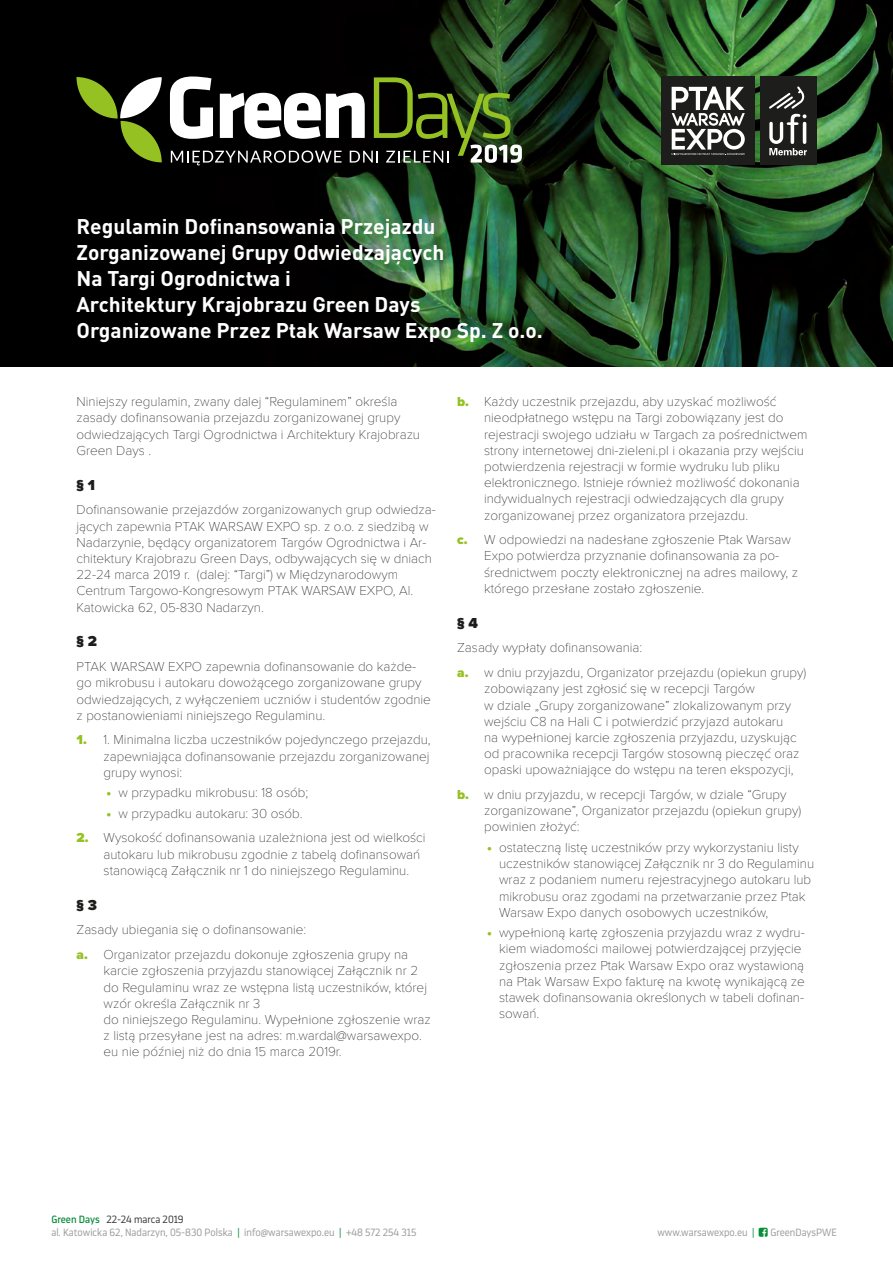
<style>
.page{position:relative;width:893px;height:1263px;background:#fff}
.page>*{position:absolute;margin:0;border:0;box-sizing:border-box;transform-origin:0 0}
.t1{font:700 21px/26px "DIN Pro";color:#fff}
.Head{font:900 15px "Proxima Nova";color:#1d1d1b}
.text{font:100 13.5px/16.2px "Proxima Nova T";color:#1d1d1b}
.t2{font:300 10.5px/12.6px "Darwin Pro";color:#9d9d9c}
.s1{font-family:"Proxima Nova";font-weight:900;color:#95c123}
.s2{font-weight:400;color:#088d39}
.s3{color:#3c3c3b}
.s4{color:#088d39}
</style>
<div class="page">
<img style="left:0;top:0;width:893px;height:366px">
<svg style="left:76px;top:77px;width:86px;height:85px;background:#48542a"></svg>
<svg style="left:170px;top:76px;width:352px;height:89px"></svg>
<div style="left:661px;top:77px;width:94px;height:88px;background:#1d1d1b"></div>
<div style="left:760px;top:77px;width:56px;height:88px;background:#1d1d1b"></div>
<svg style="left:672px;top:87px;width:73px;height:68px"></svg>
<svg style="left:769px;top:87px;width:38px;height:68px"></svg>
<p class="t1" style="left:76px;top:212px;width:468px">Regulamin Dofinansowania Przejazdu Zorganizowanej Grupy Odwiedzających<br>Na Targi Ogrodnictwa i<br>Architektury Krajobrazu Green Days Organizowane Przez Ptak Warsaw Expo Sp. Z o.o.</p>
<p class="text" style="left:77px;top:393px;width:345px">Niniejszy regulamin, zwany dalej “Regulaminem” określa zasady dofinansowania przejazdu zorganizowanej grupy odwiedzających Targi Ogrodnictwa i Architektury Krajobrazu Green Days .</p>
<p class="Head" style="left:77px;top:473px;width:20px">§ 1</p>
<p class="text" style="left:77px;top:501px;width:361px">Dofinansowanie przejazdów zorganizowanych grup odwiedza&shy;jących zapewnia PTAK WARSAW EXPO sp. z o.o. z siedzibą w Nadarzynie, będący organizatorem Targów Ogrodnictwa i Ar&shy;chitektury Krajobrazu Green Days, odbywających się w dniach 22-24 marca 2019 r. (dalej: “Targi”) w Międzynarodowym Centrum Targowo-Kongresowym PTAK WARSAW EXPO, Al.<br>Katowicka 62, 05-830 Nadarzyn.</p>
<p class="Head" style="left:77px;top:630px;width:22px">§ 2</p>
<p class="text" style="left:77px;top:658px;width:356px">PTAK WARSAW EXPO zapewnia dofinansowanie do każde&shy;go mikrobusu i autokaru dowożącego zorganizowane grupy odwiedzających, z wyłączeniem uczniów i studentów zgodnie z postanowieniami niniejszego Regulaminu.</p>
<p class="text" style="left:104px;top:731px;width:329px;text-align:justify;text-indent:-27px"><span class="s1">1.</span> 1. Minimalna liczba uczestników pojedynczego przejazdu, zapewniająca dofinansowanie przejazdu zorganizowanej grupy wynosi:</p>
<p class="text" style="left:107px;top:784px;width:203px"><span class="s1">•</span> w przypadku mikrobusu: 18 osób;</p>
<p class="text" style="left:107px;top:804px;width:198px"><span class="s1">•</span> w przypadku autokaru: 30 osób.</p>
<p class="text" style="left:104px;top:829px;width:324px;text-indent:-27px"><span class="s1">2.</span> Wysokość dofinansowania uzależniona jest od wielkości autokaru lub mikrobusu zgodnie z tabelą dofinansowań stanowiącą Załącznik nr 1 do niniejszego Regulaminu.</p>
<p class="Head" style="left:77px;top:893px;width:22px">§ 3</p>
<p class="text" style="left:77px;top:921px;width:231px">Zasady ubiegania się o dofinansowanie:</p>
<p class="text" style="left:104px;top:945px;width:329px;text-indent:-27px"><span class="s1">a.</span> Organizator przejazdu dokonuje zgłoszenia grupy na karcie zgłoszenia przyjazdu stanowiącej Załącznik nr 2 do Regulaminu wraz ze wstępna listą uczestników, której wzór określa Załącznik nr 3<br>do niniejszego Regulaminu. Wypełnione zgłoszenie wraz z listą przesyłane jest na adres: m.wardal@warsawexpo. eu nie później niż do dnia 15 marca 2019r.</p>
<p class="text" style="left:484px;top:393px;width:325px;text-indent:-27px"><span class="s1">b.</span> Każdy uczestnik przejazdu, aby uzyskać możliwość nieodpłatnego wstępu na Targi zobowiązany jest do rejestracji swojego udziału w Targach za pośrednictwem strony internetowej dni-zieleni.pl i okazania przy wejściu potwierdzenia rejestracji w formie wydruku lub pliku elektronicznego. Istnieje również możliwość dokonania indywidualnych rejestracji odwiedzających dla grupy zorganizowanej przez organizatora przejazdu.</p>
<p class="text" style="left:484px;top:531px;width:315px;text-indent:-27px"><span class="s1">c.</span> W odpowiedzi na nadesłane zgłoszenie Ptak Warsaw Expo potwierdza przyznanie dofinansowania za po&shy;średnictwem poczty elektronicznej na adres mailowy, z którego przesłane zostało zgłoszenie.</p>
<p class="Head" style="left:457px;top:611px;width:22px">§ 4</p>
<p class="text" style="left:457px;top:639px;width:187px">Zasady wypłaty dofinansowania:</p>
<p class="text" style="left:484px;top:664px;width:324px;text-indent:-27px"><span class="s1">a.</span> w dniu przyjazdu, Organizator przejazdu (opiekun grupy) zobowiązany jest zgłosić się w recepcji Targów<br>w dziale „Grupy zorganizowane” zlokalizowanym przy wejściu C8 na Hali C i potwierdzić przyjazd autokaru<br>na wypełnionej karcie zgłoszenia przyjazdu, uzyskując od pracownika recepcji Targów stosowną pieczęć oraz opaski upoważniające do wstępu na teren ekspozycji,</p>
<p class="text" style="left:484px;top:785px;width:319px;text-indent:-27px"><span class="s1">b.</span> w dniu przyjazdu, w recepcji Targów, w dziale “Grupy zorganizowane”, Organizator przejazdu (opiekun grupy) powinien złożyć:</p>
<p class="text" style="left:499px;top:838px;width:316px;text-indent:-12px"><span class="s1">•</span> ostateczną listę uczestników przy wykorzystaniu listy uczestników stanowiącej Załącznik nr 3 do Regulaminu wraz z podaniem numeru rejestracyjnego autokaru lub mikrobusu oraz zgodami na przetwarzanie przez Ptak Warsaw Expo danych osobowych uczestników,</p>
<p class="text" style="left:499px;top:924px;width:307px;text-indent:-12px"><span class="s1">•</span> wypełnioną kartę zgłoszenia przyjazdu wraz z wydru&shy;kiem wiadomości mailowej potwierdzającej przyjęcie zgłoszenia przez Ptak Warsaw Expo oraz wystawioną na Ptak Warsaw Expo fakturę na kwotę wynikającą ze stawek dofinansowania określonych w tabeli dofinan&shy;sowań.</p>
<p class="t2" style="left:51px;top:1213px;width:367px"><span class="s2">Green Days</span> <span class="s3">22-24 marca 2019<br></span>al. Katowicka 62, Nadarzyn, 05-830 Polska <span class="s4">|</span> info@warsawexpo.eu <span class="s4">|</span> +48 572 254 315</p>
<p class="t2" style="left:657px;top:1225px;width:99px">www.warsawexpo.eu <span class="s4">|</span></p>
<p class="t2" style="left:771px;top:1225px;width:68px">GreenDaysPWE</p>
</div>
